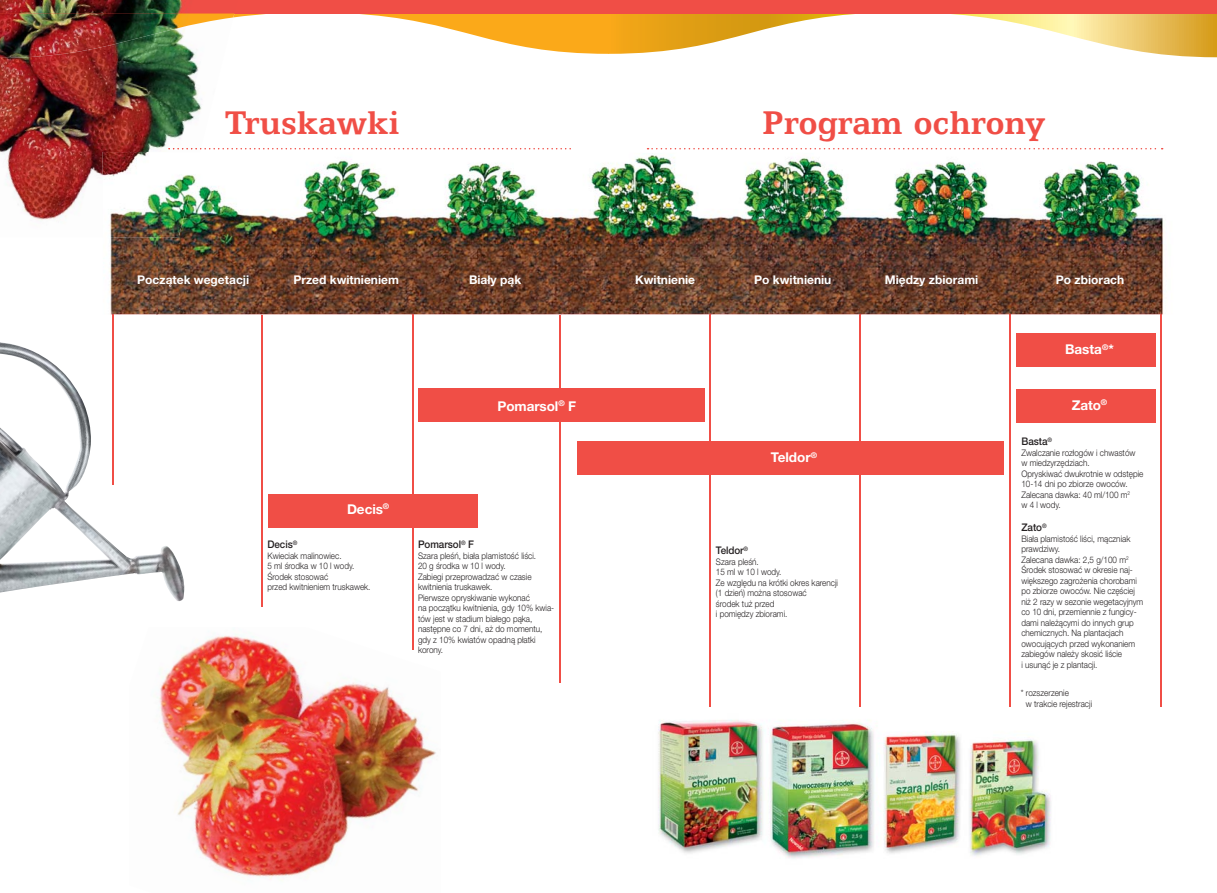
<style>
.page{position:relative;width:1217px;height:893px;background:#fff}
.page>*{position:absolute;margin:0;border:0;box-sizing:border-box;transform-origin:0 0}
.t1{font:700 30px "Egyptian 505 PL";letter-spacing:.01em;color:#f04e46}
.t2{font:700 13.5px "Helvetica Neue LT Pro";letter-spacing:-.005em;color:#fff}
.t3{font:700 12px "Helvetica Neue LT Pro";color:#fff}
.t4{font:500 10.5px "Helvetica Neue LT Pro";letter-spacing:-.005em;color:#231f20;scale:.94 1}
.t5{font:300 9px/10.5px "Helvetica Neue LT Pro";color:#231f20;scale:.9 1}
</style>
<div class="page">
<img style="left:157px;top:627px;width:279px;height:254px">
<svg style="left:234px;top:13px;width:982px;height:45px"></svg>
<hr style="left:112px;top:315px;width:1px;height:170px;background:#f04e46">
<div style="left:418px;top:388px;width:286px;height:34px;background:#f04e46"></div>
<hr style="left:261px;top:315px;width:1px;height:291px;background:#f04e46">
<hr style="left:412px;top:315px;width:1px;height:335px;background:#f04e46">
<hr style="left:559px;top:315px;width:2px;height:367px;background:#f04e46">
<hr style="left:709px;top:315px;width:1px;height:392px;background:#f04e46">
<hr style="left:859px;top:315px;width:1px;height:392px;background:#f04e46">
<hr style="left:1008px;top:315px;width:2px;height:392px;background:#f04e46">
<hr style="left:1159px;top:315px;width:2px;height:392px;background:#f04e46">
<div style="left:269px;top:494px;width:209px;height:33px;background:#f04e46"></div>
<div style="left:577px;top:441px;width:426px;height:34px;background:#f04e46"></div>
<div style="left:1016px;top:389px;width:138px;height:33px;background:#f04e46"></div>
<div style="left:1016px;top:333px;width:138px;height:34px;background:#f04e46"></div>
<div style="left:0;top:0;width:1216px;height:13px;background:#f04e46"></div>
<img style="left:157px;top:155px;width:1007px;height:160px">
<img style="left:109px;top:237px;width:48px;height:78px">
<svg style="left:647px;top:148px;width:515px;height:1px"></svg>
<img style="left:658px;top:719px;width:393px;height:140px">
<img style="left:0;top:342px;width:185px;height:259px">
<img style="left:0;top:58px;width:233px;height:179px">
<img style="left:0;top:13px;width:234px;height:45px">
<img style="left:0;top:0;width:183px;height:13px">
<img style="left:103px;top:152px;width:97px;height:85px">
<svg style="left:168px;top:148px;width:403px;height:1px"></svg>
<h1 class="t1" style="left:225px;top:109px;width:176px">Truskawki</h1>
<h1 class="t1" style="left:762px;top:109px;width:283px">Program ochrony</h1>
<h3 class="t3" style="left:137px;top:275px;width:113px">Początek wegetacji</h3>
<h3 class="t3" style="left:293px;top:275px;width:107px">Przed kwitnieniem</h3>
<h3 class="t3" style="left:469px;top:275px;width:54px">Biały pąk</h3>
<h3 class="t3" style="left:635px;top:275px;width:61px">Kwitnienie</h3>
<h3 class="t3" style="left:754px;top:275px;width:79px">Po kwitnieniu</h3>
<h3 class="t3" style="left:884px;top:275px;width:95px">Między zbiorami</h3>
<h3 class="t3" style="left:1055px;top:275px;width:70px">Po zbiorach</h3>
<h2 class="t2" style="left:497px;top:401px;width:80px">Pomarsol<sup>®</sup> F</h2>
<h2 class="t2" style="left:347px;top:504px;width:44px">Decis<sup>®</sup></h2>
<p class="t4" style="left:267px;top:541px;width:33px">Decis<sup>®</sup></p>
<p class="t5" style="left:267px;top:551px;width:116px">Kwieciak malinowiec.<br>5 ml środka w 10 l wody.<br>Środek stosować<br>przed kwitnieniem truskawek.</p>
<p class="t4" style="left:418px;top:541px;width:61px">Pomarsol<sup>®</sup> F</p>
<p class="t5" style="left:418px;top:551px;width:153px">Szara pleśń, biała plamistość liści.<br>20 g środka w 10 l wody.<br>Zabiegi przeprowadzać w czasie kwitnienia truskawek.<br>Pierwsze opryskiwanie wykonać<br>na początku kwitnienia, gdy 10% kwia&shy;tów jest w stadium białego pąka, następne co 7 dni, aż do momentu, gdy z 10% kwiatów opadną płatki korony.</p>
<h2 class="t2" style="left:770px;top:452px;width:48px">Teldor<sup>®</sup></h2>
<p class="t4" style="left:715px;top:547px;width:36px">Teldor<sup>®</sup></p>
<p class="t5" style="left:715px;top:557px;width:137px">Szara pleśń.<br>15 ml w 10 l wody.<br>Ze względu na krótki okres karencji (1 dzień) można stosować<br>środek tuż przed<br>i pomiędzy zbiorami.</p>
<h2 class="t2" style="left:1064px;top:344px;width:50px">Basta<sup>®</sup>*</h2>
<h2 class="t2" style="left:1071px;top:400px;width:37px">Zato<sup>®</sup></h2>
<p class="t4" style="left:1021px;top:438px;width:34px">Basta<sup>®</sup></p>
<p class="t5" style="left:1021px;top:448px;width:137px">Zwalczanie rozłogów i chwastów w miedzyrzędziach.<br>Opryskiwać dwukrotnie w odstępie<br>10-14 dni po zbiorze owoców.<br>Zalecana dawka: 40 ml/100 m<sup>2<br></sup>w 4 l wody.</p>
<p class="t4" style="left:1021px;top:524px;width:28px">Zato<sup>®</sup></p>
<p class="t5" style="left:1021px;top:535px;width:137px">Biała plamistość liści, mączniak prawdziwy.<br>Zalecana dawka: 2,5 g/100 m<sup>2<br></sup>Środek stosować w okresie naj&shy;większego zagrożenia chorobami po zbiorze owoców. Nie częściej niż 2 razy w sezonie wegetacyjnym co 10 dni, przemiennie z fungicy&shy;dami należącymi do innych grup chemicznych. Na plantacjach owocujących przed wykonaniem zabiegów należy skosić liście<br>i usunąć je z plantacji.</p>
<p class="t5" style="left:1025px;top:689px;width:75px;text-indent:-5px">* rozszerzenie<br>w trakcie rejestracji</p>
</div>
